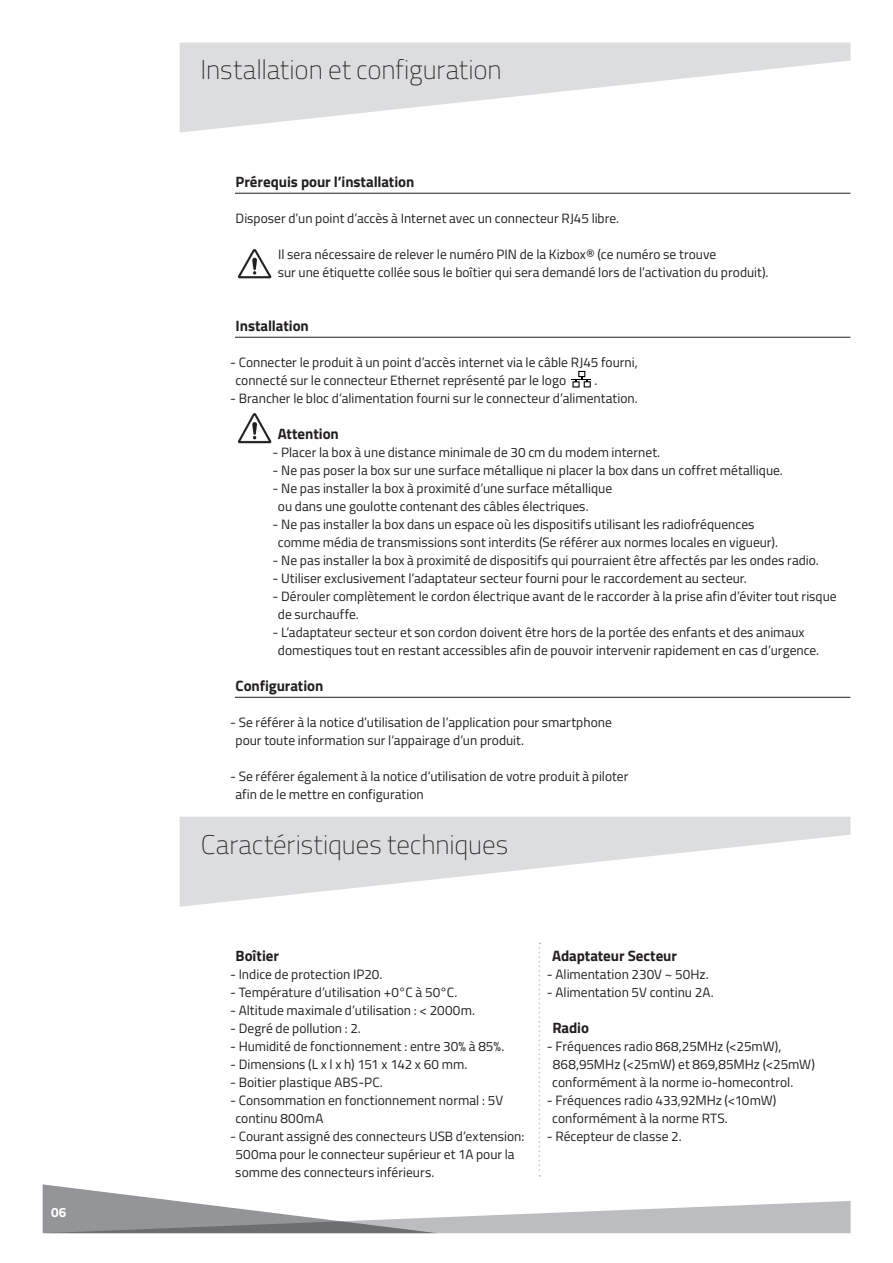
<style>
.page{position:relative;width:893px;height:1263px;background:#fff}
.page>*{position:absolute;margin:0;border:0;box-sizing:border-box;transform-origin:0 0}
.t1{font:100 27px "Titillium Web";letter-spacing:-.005em;color:#231f20}
.t2{font:700 15px "Titillium Web";letter-spacing:-.005em;color:#231f20}
.t3{font:13.5px/18px "Titillium Web";color:#231f20}
.t4{font:700 13.5px "Titillium Web";color:#fff}
</style>
<div class="page">
<svg style="left:43px;top:1184px;width:807px;height:49px"></svg>
<svg style="left:180px;top:43px;width:670px;height:90px;fill:#dcdddf"></svg>
<hr style="left:235px;top:193px;width:615px;height:1px;background:#231f20">
<hr style="left:235px;top:337px;width:615px;height:1px;background:#231f20">
<hr style="left:235px;top:697px;width:615px;height:1px;background:#231f20">
<img style="left:237px;top:248px;width:34px;height:31px">
<img style="left:237px;top:413px;width:34px;height:31px">
<svg style="left:571px;top:371px;width:20px;height:16px"></svg>
<svg style="left:180px;top:817px;width:670px;height:90px;fill:#dcdddf"></svg>
<svg style="left:538px;top:943px;width:2px;height:234px"></svg>
<p class="t4" style="left:51px;top:1202px;width:17px">06</p>
<h1 class="t1" style="left:201px;top:51px;width:303px">Installation et configuration</h1>
<p class="t2" style="left:236px;top:170px;width:180px">Prérequis pour l’installation</p>
<p class="t3" style="left:236px;top:208px;width:385px">Disposer d’un point d’accès à Internet avec un connecteur RJ45 libre.</p>
<p class="t3" style="left:278px;top:244px;width:492px">Il sera nécessaire de relever le numéro PIN de la Kizbox® (ce numéro se trouve<br>sur une étiquette collée sous le boîtier qui sera demandé lors de l’activation du produit).</p>
<p class="t2" style="left:236px;top:314px;width:75px">Installation</p>
<p class="t3" style="left:235px;top:352px;width:404px;text-indent:-5px">- Connecter le produit à un point d’accès internet via le câble RJ45 fourni, connecté sur le connecteur Ethernet représenté par le logo</p>
<p class="t3" style="left:594px;top:370px;width:4px">.</p>
<p class="t3" style="left:230px;top:388px;width:409px">- Brancher le bloc d’alimentation fourni sur le connecteur d’alimentation.</p>
<p class="t2" style="left:278px;top:422px;width:63px">Attention</p>
<p class="t3" style="left:273px;top:442px;width:389px">- Placer la box à une distance minimale de 30 cm du modem internet.</p>
<p class="t3" style="left:273px;top:460px;width:512px">- Ne pas poser la box sur une surface métallique ni placer la box dans un coffret métallique.</p>
<p class="t3" style="left:278px;top:478px;width:336px;text-indent:-5px">- Ne pas installer la box à proximité d’une surface métallique ou dans une goulotte contenant des câbles électriques.</p>
<p class="t3" style="left:278px;top:514px;width:501px;text-indent:-5px">- Ne pas installer la box dans un espace où les dispositifs utilisant les radiofréquences comme média de transmissions sont interdits (Se référer aux normes locales en vigueur).</p>
<p class="t3" style="left:273px;top:550px;width:548px">- Ne pas installer la box à proximité de dispositifs qui pourraient être affectés par les ondes radio.</p>
<p class="t3" style="left:273px;top:568px;width:476px">- Utiliser exclusivement l’adaptateur secteur fourni pour le raccordement au secteur.</p>
<p class="t3" style="left:278px;top:586px;width:560px;text-indent:-5px">- Dérouler complètement le cordon électrique avant de le raccorder à la prise afin d’éviter tout risque de surchauffe.</p>
<p class="t3" style="left:278px;top:622px;width:543px;text-indent:-5px">- L’adaptateur secteur et son cordon doivent être hors de la portée des enfants et des animaux domestiques tout en restant accessibles afin de pouvoir intervenir rapidement en cas d’urgence.</p>
<p class="t2" style="left:236px;top:674px;width:89px">Configuration</p>
<p class="t3" style="left:236px;top:712px;width:378px;text-indent:-5px">- Se référer à la notice d’utilisation de l’application pour smartphone pour toute information sur l’appairage d’un produit.</p>
<p class="t3" style="left:235px;top:766px;width:395px;text-indent:-5px">- Se référer également à la notice d’utilisation de votre produit à piloter afin de le mettre en configuration</p>
<h1 class="t1" style="left:201px;top:825px;width:309px">Caractéristiques techniques</h1>
<p class="t2" style="left:236px;top:944px;width:45px">Boîtier</p>
<p class="t3" style="left:230px;top:964px;width:154px">- Indice de protection IP20.</p>
<p class="t3" style="left:230px;top:982px;width:229px">- Température d’utilisation +0°C à 50°C.</p>
<p class="t3" style="left:230px;top:1000px;width:246px">- Altitude maximale d’utilisation : &lt; 2000m.</p>
<p class="t3" style="left:230px;top:1018px;width:132px">- Degré de pollution : 2.</p>
<p class="t3" style="left:230px;top:1036px;width:276px">- Humidité de fonctionnement : entre 30% à 85%.</p>
<p class="t3" style="left:230px;top:1054px;width:239px">- Dimensions (L x l x h) 151 x 142 x 60 mm.</p>
<p class="t3" style="left:230px;top:1072px;width:154px">- Boitier plastique ABS-PC.</p>
<p class="t3" style="left:235px;top:1090px;width:269px;text-indent:-5px">- Consommation en fonctionnement normal : 5V continu 800mA</p>
<p class="t3" style="left:235px;top:1126px;width:291px;text-indent:-5px">- Courant assigné des connecteurs USB d’extension:<br>500ma pour le connecteur supérieur et 1A pour la somme des connecteurs inférieurs.</p>
<p class="t2" style="left:552px;top:944px;width:127px">Adaptateur Secteur</p>
<p class="t3" style="left:547px;top:964px;width:163px">- Alimentation 230V ~ 50Hz.</p>
<p class="t3" style="left:547px;top:982px;width:168px">- Alimentation 5V continu 2A.</p>
<p class="t2" style="left:552px;top:1016px;width:38px">Radio</p>
<p class="t3" style="left:552px;top:1036px;width:264px;text-indent:-5px">- Fréquences radio 868,25MHz (&lt;25mW),<br>868,95MHz (&lt;25mW) et 869,85MHz (&lt;25mW) conformément à la norme io-homecontrol.</p>
<p class="t3" style="left:552px;top:1090px;width:226px;text-indent:-5px">- Fréquences radio 433,92MHz (&lt;10mW) conformément à la norme RTS.</p>
<p class="t3" style="left:547px;top:1126px;width:136px">- Récepteur de classe 2.</p>
</div>
